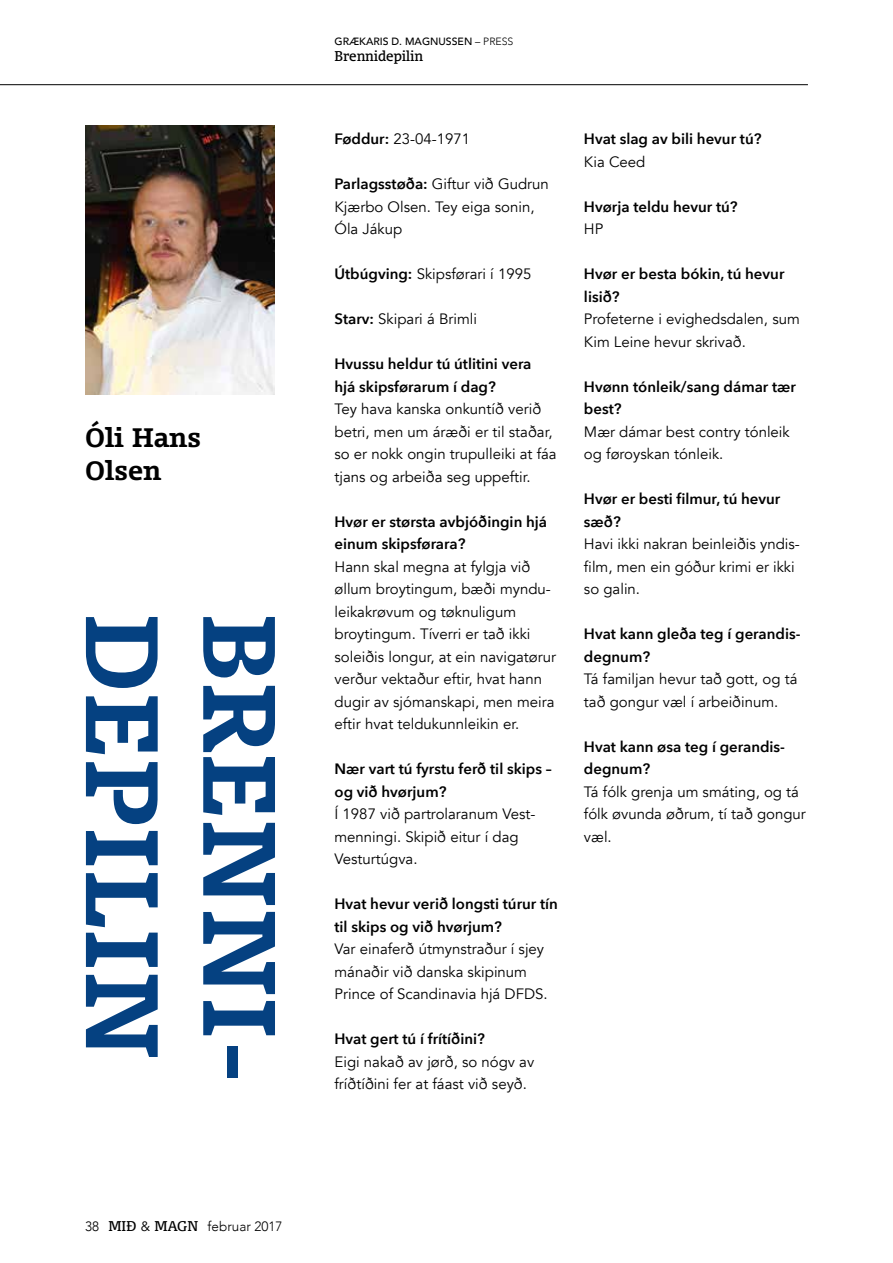
<style>
.page{position:relative;width:893px;height:1263px;background:#fff}
.page>*{position:absolute;margin:0;border:0;box-sizing:border-box;transform-origin:0 0}
.t1{font:97.8px "FF Olsen TF Bold FB";color:#054181}
.t2{font:25.5px/33px "FF Olsen TF Bold FB";color:#000}
.t3{font:15px/22.5px "Avenir";color:#000}
.t4{font:600 15px/22.5px "Avenir Next";color:#000}
.t5{font:300 13.5px "Avenir";color:#000}
.t6{font:13.5px "FF Olsen TF Regular FB";color:#000}
.t7{font:500 10.5px "Avenir";color:#000}
.s1{font-family:"FF Olsen TF Regular FB";font-weight:400}
.s2{font-weight:400}
.s3{font-weight:300}
.s4{font-family:"Avenir Next";font-weight:600}
</style>
<div class="page">
<hr style="left:0;top:84px;width:808px;height:1px;background:#000">
<img style="left:85px;top:125px;width:189px;height:269px">
<h2 class="t2" style="left:85px;top:420px;width:118px">Óli Hans<br>Olsen</h2>
<h1 class="t1" style="left:187px;top:613px;width:448px;rotate:90deg">DEPILIN</h1>
<h1 class="t1" style="left:304px;top:613px;width:473px;rotate:90deg">BRENNI-</h1>
<p class="t5" style="left:85px;top:1218px;width:199px">38 <span class="s1">MIÐ</span> <span class="s2">&amp;</span> <span class="s1">MAGN</span> februar 2017</p>
<p class="t7" style="left:334px;top:32px;width:180px">GRÆKARIS D. MAGNUSSEN <span class="s3">– PRESS</span></p>
<p class="t6" style="left:334px;top:47px;width:90px">Brennidepilin</p>
<p class="t3" style="left:334px;top:128px;width:137px"><span class="s4">Føddur:</span> 23-04-1971</p>
<p class="t3" style="left:334px;top:173px;width:216px"><span class="s4">Parlagsstøða:</span> Giftur við Gudrun<br>Kjærbo Olsen. Tey eiga sonin,<br>Óla Jákup</p>
<p class="t3" style="left:334px;top:263px;width:198px"><span class="s4">Útbúgving:</span> Skipsførari í 1995</p>
<p class="t3" style="left:334px;top:308px;width:144px"><span class="s4">Starv:</span> Skipari á Brimli</p>
<p class="t4" style="left:334px;top:352px;width:199px">Hvussu heldur tú útlitini vera hjá skipsførarum í dag?</p>
<p class="t3" style="left:334px;top:398px;width:224px">Tey hava kanska onkuntíð verið betri, men um áræði er til staðar, so er nokk ongin trupulleiki at fáa tjans og arbeiða seg uppeftir.</p>
<p class="t4" style="left:334px;top:510px;width:214px">Hvør er størsta avbjóðingin hjá einum skipsførara?</p>
<p class="t3" style="left:334px;top:555px;width:223px">Hann skal megna at fylgja við øllum broytingum, bæði myndu&shy;leikakrøvum og tøknuligum broytingum. Tíverri er tað ikki soleiðis longur, at ein navigatørur verður vektaður eftir, hvat hann dugir av sjómanskapi, men meira eftir hvat teldukunnleikin er.</p>
<p class="t4" style="left:334px;top:757px;width:219px">Nær vart tú fyrstu ferð til skips – og við hvørjum?</p>
<p class="t3" style="left:334px;top:803px;width:202px">Í 1987 við partrolaranum Vest&shy;menningi. Skipið eitur í dag<br>Vesturtúgva.</p>
<p class="t4" style="left:334px;top:892px;width:225px">Hvat hevur verið longsti túrur tín til skips og við hvørjum?</p>
<p class="t3" style="left:334px;top:938px;width:215px">Var einaferð útmynstraður í sjey mánaðir við danska skipinum<br>Prince of Scandinavia hjá DFDS.</p>
<p class="t4" style="left:334px;top:1027px;width:152px">Hvat gert tú í frítíðini?</p>
<p class="t3" style="left:334px;top:1050px;width:201px">Eigi nakað av jørð, so nógv av fríðtíðini fer at fáast við seyð.</p>
<p class="t4" style="left:584px;top:127px;width:179px">Hvat slag av bili hevur tú?</p>
<p class="t3" style="left:584px;top:150px;width:63px">Kia Ceed</p>
<p class="t4" style="left:584px;top:195px;width:155px">Hvørja teldu hevur tú?</p>
<p class="t3" style="left:584px;top:218px;width:21px">HP</p>
<p class="t4" style="left:584px;top:262px;width:202px">Hvør er besta bókin, tú hevur lisið?</p>
<p class="t3" style="left:584px;top:308px;width:217px">Profeterne i evighedsdalen, sum<br>Kim Leine hevur skrivað.</p>
<p class="t4" style="left:584px;top:375px;width:214px">Hvønn tónleik/sang dámar tær best?</p>
<p class="t3" style="left:584px;top:420px;width:207px">Mær dámar best contry tónleik og føroyskan tónleik.</p>
<p class="t4" style="left:584px;top:487px;width:198px">Hvør er besti filmur, tú hevur sæð?</p>
<p class="t3" style="left:584px;top:533px;width:217px">Havi ikki nakran beinleiðis yndis&shy;film, men ein góður krimi er ikki so galin.</p>
<p class="t4" style="left:584px;top:622px;width:218px">Hvat kann gleða teg í gerandis&shy;degnum?</p>
<p class="t3" style="left:584px;top:668px;width:215px">Tá familjan hevur tað gott, og tá tað gongur væl í arbeiðinum.</p>
<p class="t4" style="left:584px;top:735px;width:203px">Hvat kann øsa teg í gerandis&shy;degnum?</p>
<p class="t3" style="left:584px;top:780px;width:223px">Tá fólk grenja um smáting, og tá fólk øvunda øðrum, tí tað gongur væl.</p>
</div>
